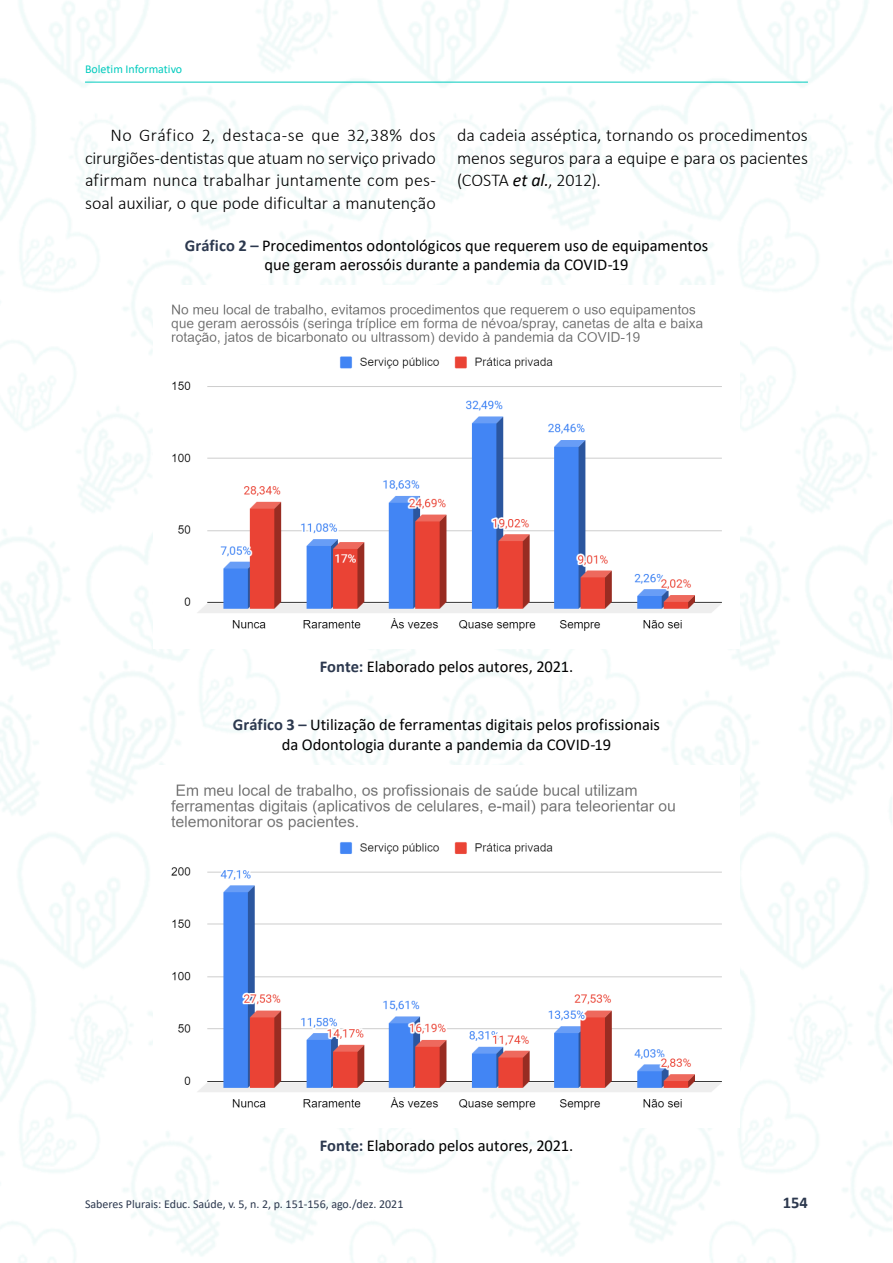
<style>
.page{position:relative;width:893px;height:1263px;background:#fff}
.page>*{position:absolute;margin:0;border:0;box-sizing:border-box;transform-origin:0 0}
.t1{font:300 18px/22.5px "Calibri";letter-spacing:-.005em;color:#000;text-align:justify}
.t2{font:16.5px/19.5px "Calibri";color:#000;text-align:center}
.t3{font:700 16.5px "Calibri";color:#2c384e}
.t4{font:12px "Calibri";color:#2c384e}
.t5{font:12px "Calibri";color:#00cbbe}
.s1{font-weight:400;font-style:italic}
.s2{font-weight:700;color:#2c384e}
</style>
<div class="page">
<hr style="left:85px;top:82px;width:723px;height:1px;background:#00cbbe">
<img style="left:171px;top:304px;width:551px;height:327px">
<img style="left:171px;top:784px;width:551px;height:326px">
<p class="t5" style="left:85px;top:61px;width:99px">Boletim Informativo</p>
<p class="t1" style="left:85px;top:124px;width:352px;text-indent:26px">No Gráfico 2, destaca-se que 32,38% dos cirurgiões-dentistas que atuam no serviço privado afirmam nunca trabalhar juntamente com pes&shy;soal auxiliar, o que pode dificultar a manutenção</p>
<p class="t1" style="left:457px;top:124px;width:352px">da cadeia asséptica, tornando os procedimentos menos seguros para a equipe e para os pacientes (COSTA <span class="s1">et al.</span>, 2012).</p>
<p class="t2" style="left:185px;top:235px;width:525px"><span class="s2">Gráfico 2 –</span> Procedimentos odontológicos que requerem uso de equipamentos que geram aerossóis durante a pandemia da COVID-19</p>
<p class="t2" style="left:320px;top:657px;width:255px"><span class="s2">Fonte:</span> Elaborado pelos autores, 2021.</p>
<p class="t2" style="left:233px;top:714px;width:428px"><span class="s2">Gráfico 3 –</span> Utilização de ferramentas digitais pelos profissionais da Odontologia durante a pandemia da COVID-19</p>
<p class="t2" style="left:320px;top:1135px;width:255px"><span class="s2">Fonte:</span> Elaborado pelos autores, 2021.</p>
<p class="t4" style="left:85px;top:1196px;width:320px">Saberes Plurais: Educ. Saúde, v. 5, n. 2, p. 151-156, ago./dez. 2021</p>
<p class="t3" style="left:783px;top:1191px;width:27px">154</p>
</div>
